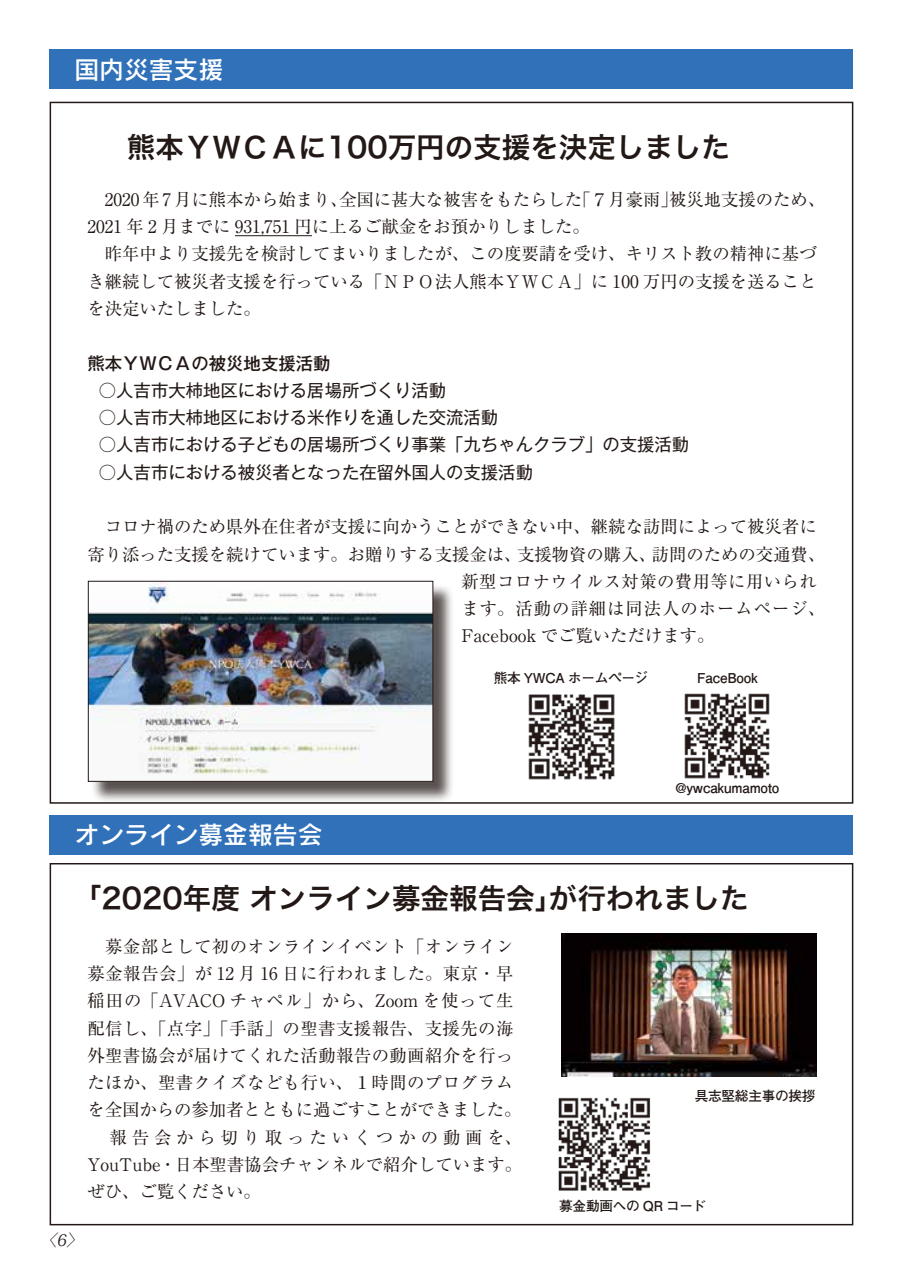
<style>
.page{position:relative;width:903px;height:1275px;background:#fff}
.page>*{position:absolute;margin:0;border:0;box-sizing:border-box;transform-origin:0 0}
.t1{font:28.53px "Hira Kaku Pro N W6";color:#221815}
.t2{font:24.85px "Rodin Pro DB";color:#fff}
.t3{font:17.32px/27.3px "Ryumin Pro";color:#221815}
.t4{font:17.32px/27.3px "Ryumin Pro";letter-spacing:.025em;color:#221815}
.t5{font:17.32px "Gothic MB101 Pr 6 N";color:#221815}
.t6{font:17.32px "Ryumin Pro";letter-spacing:.055em;color:#221815}
.t7{font:500 17.32px "Gothic MB101 Pr 6 N";color:#221815}
.t8{font:italic 16.1px "Koz Min Pr 6 N";color:#221815}
.t9{font:700 13.65px "Futo Go B101 Pr 6 N";letter-spacing:-.02em;color:#221815}
</style>
<div class="page">
<div style="left:50px;top:50px;width:803px;height:39px;background:#3071b9"></div>
<div style="left:50px;top:815px;width:803px;height:39px;background:#3071b9"></div>
<hr style="left:235px;top:235px;width:77px;height:1px;background:#221815">
<img style="left:561px;top:933px;width:256px;height:143px">
<img style="left:558px;top:1097px;width:93px;height:94px">
<div style="left:91px;top:584px;width:364px;height:220px;background:#221815;opacity:.75"></div>
<img style="left:90px;top:583px;width:341px;height:196px">
<div style="left:88px;top:581px;width:345px;height:200px;border:1px solid #221815"></div>
<img style="left:528px;top:694px;width:87px;height:86px">
<img style="left:684px;top:693px;width:86px;height:86px">
<h2 class="t2" style="left:50px;top:53px;width:175px">　国内災害支援</h2>
<h1 class="t1" style="left:127px;top:121px;width:604px">熊本ＹＷＣＡに100万円の支援を決定しました</h1>
<p class="t3" style="left:87px;top:185px;width:739px">　2020 年 7 月に熊本から始まり、全国に甚大な被害をもたらした「７月豪雨」被災地支援のため、2021 年 2 月までに 931,751 円に上るご献金をお預かりしました。<br>　昨年中より支援先を検討してまいりましたが、この度要請を受け、キリスト教の精神に基づき継続して被災者支援を行っている「ＮＰＯ法人熊本ＹＷＣＡ」に 100 万円の支援を送ることを決定いたしました。</p>
<p class="t7" style="left:87px;top:349px;width:245px">熊本ＹＷＣＡの被災地支援活動</p>
<p class="t5" style="left:99px;top:376px;width:349px">○人吉市大柿地区における居場所づくり活動</p>
<p class="t5" style="left:99px;top:403px;width:401px">○人吉市大柿地区における米作りを通した交流活動</p>
<p class="t5" style="left:99px;top:430px;width:592px">○人吉市における子どもの居場所づくり事業「九ちゃんクラブ」の支援活動</p>
<p class="t5" style="left:99px;top:458px;width:436px">○人吉市における被災者となった在留外国人の支援活動</p>
<p class="t3" style="left:87px;top:512px;width:731px">　コロナ禍のため県外在住者が支援に向かうことができない中、継続な訪問によって被災者に</p>
<p class="t3" style="left:87px;top:539px;width:739px">寄り添った支援を続けています。お贈りする支援金は、支援物資の購入、訪問のための交通費、</p>
<p class="t4" style="left:461px;top:566px;width:357px">新型コロナウイルス対策の費用等に用いられ</p>
<p class="t6" style="left:461px;top:595px;width:365px">ます。活動の詳細は同法人のホームページ、</p>
<p class="t3" style="left:461px;top:621px;width:254px">Facebook でご覧いただけます。</p>
<p class="t9" style="left:494px;top:667px;width:156px">熊本 YWCA ホームページ</p>
<p class="t9" style="left:697px;top:667px;width:62px">FaceBook</p>
<h2 class="t2" style="left:50px;top:818px;width:274px">　オンライン募金報告会</h2>
<p class="t9" style="left:675px;top:777px;width:105px">@ywcakumamoto</p>
<h1 class="t1" style="left:73px;top:873px;width:677px">「2020年度 オンライン募金報告会」が行われました</h1>
<p class="t4" style="left:87px;top:931px;width:436px">　募金部として初のオンラインイベント「オンライン募金報告会」が 12 月 16 日に行われました。東京・早稲田の「AVACO チャペル」から、Zoom を使って生配信し、「点字」「手話」の聖書支援報告、支援先の海外聖書協会が届けてくれた活動報告の動画紹介を行ったほか、聖書クイズなども行い、１時間のプログラムを全国からの参加者とともに過ごすことができました。　報告会から切り取ったいくつかの動画を、<br>YouTube・日本聖書協会チャンネルで紹介しています。ぜひ、ご覧ください。</p>
<p class="t8" style="left:40px;top:1231px;width:48px">〈6〉</p>
<p class="t9" style="left:695px;top:1085px;width:122px">具志堅総主事の挨拶</p>
<p class="t9" style="left:559px;top:1195px;width:149px">募金動画への QR コード</p>
</div>
